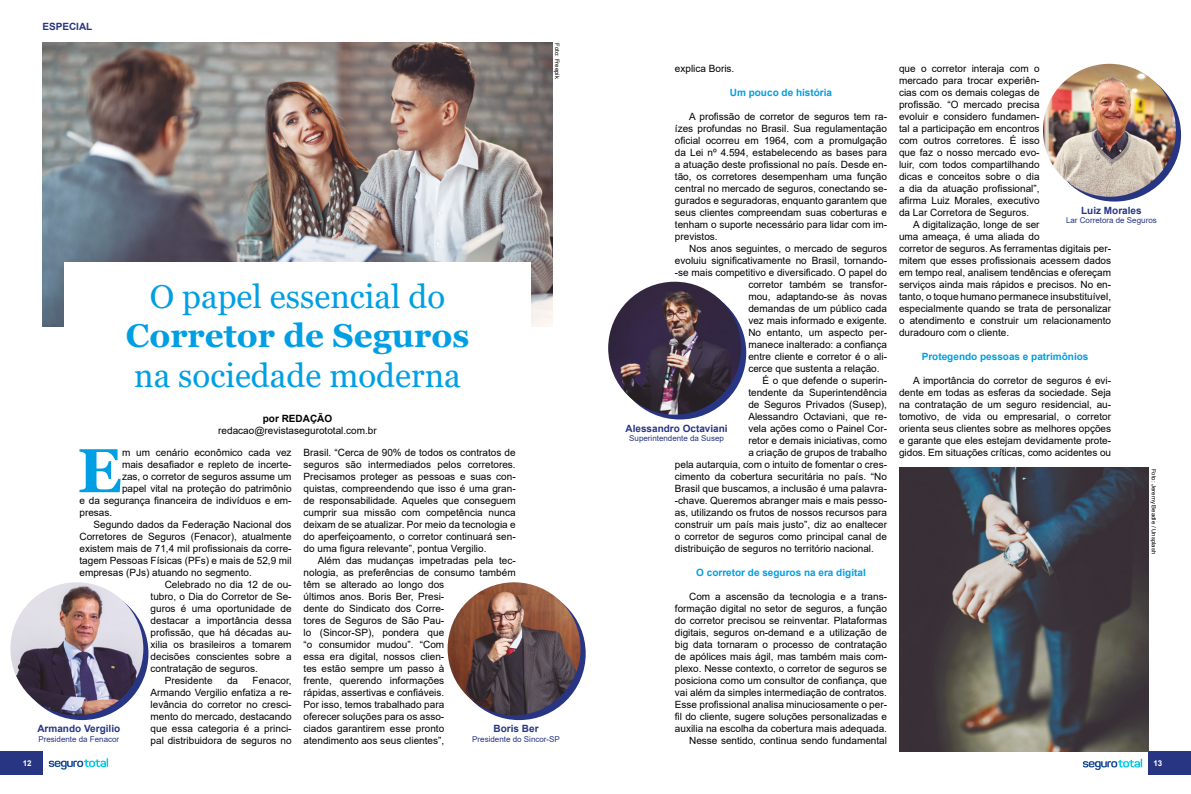
<style>
.page{position:relative;width:1191px;height:794px;background:#fff}
.page>*{position:absolute;margin:0;border:0;box-sizing:border-box;transform-origin:0 0}
.t1{font:700 62px "Georgia";color:#009fe3}
.t2{font:33px "Georgia";color:#009fe3}
.t3{font:700 33px "Georgia";color:#009fe3}
.t4{font:10px/12px "Arial";color:#000;text-align:justify}
.t5{font:700 10px "Arial";color:#009fe3}
.t6{font:700 10px "Arial";color:#283583}
.t7{font:700 10px "Arial";color:#000}
.t8{font:8px "Arial";color:#283583}
.t9{font:700 8px "Arial";color:#fff}
.t10{font:6px "Arial";color:#000}
</style>
<div class="page">
<div style="left:0;top:751px;width:43px;height:24px;background:#283583"></div>
<svg style="left:49px;top:758px;width:59px;height:11px"></svg>
<div style="left:1148px;top:751px;width:43px;height:24px;background:#283583"></div>
<svg style="left:1082px;top:758px;width:60px;height:12px"></svg>
<img style="left:42px;top:43px;width:511px;height:283px">
<div style="left:64px;top:262px;width:467px;height:99px;background:#fff"></div>
<img style="left:899px;top:468px;width:249px;height:283px">
<svg style="left:16px;top:587px;width:132px;height:133px"></svg>
<img style="left:10px;top:582px;width:133px;height:133px;border-radius:66px">
<svg style="left:453px;top:587px;width:132px;height:133px"></svg>
<img style="left:447px;top:582px;width:133px;height:133px;border-radius:66px">
<div style="left:613px;top:286px;width:133px;height:133px;background:#283583;border-radius:50%"></div>
<img style="left:608px;top:282px;width:133px;height:133px;border-radius:66px">
<div style="left:1048px;top:69px;width:133px;height:132px;background:#283583;border-radius:50%"></div>
<img style="left:1043px;top:64px;width:133px;height:133px;border-radius:66px">
<p class="t6" style="left:42px;top:19px;width:52px">ESPECIAL</p>
<h2 class="t2" style="left:150px;top:276px;width:297px">O papel essencial do</h2>
<h2 class="t3" style="left:126px;top:314px;width:345px">Corretor de Seguros</h2>
<h2 class="t2" style="left:134px;top:355px;width:328px">na sociedade moderna</h2>
<p class="t7" style="left:263px;top:411px;width:71px">por REDAÇÃO</p>
<p class="t4" style="left:218px;top:424px;width:160px">redacao@revistasegurototal.com.br</p>
<p class="t10" style="left:561px;top:43px;width:37px;rotate:90deg">Foto: Freepik</p>
<h1 class="t1" style="left:77px;top:431px;width:46px">E</h1>
<p class="t4" style="left:122px;top:446px;width:171px">m um cenário econômico cada vez</p>
<p class="t4" style="left:122px;top:458px;width:171px">mais desafiador e repleto de incerte-</p>
<p class="t4" style="left:122px;top:470px;width:171px">zas, o corretor de seguros assume um</p>
<p class="t4" style="left:122px;top:482px;width:171px">papel vital na proteção do patrimônio</p>
<p class="t4" style="left:79px;top:494px;width:214px">e da segurança financeira de indivíduos e em-</p>
<p class="t4" style="left:79px;top:506px;width:34px">presas.</p>
<p class="t4" style="left:94px;top:518px;width:199px">Segundo dados da Federação Nacional dos</p>
<p class="t4" style="left:79px;top:530px;width:214px">Corretores de Seguros (Fenacor), atualmente</p>
<p class="t4" style="left:79px;top:542px;width:214px">existem mais de 71,4 mil profissionais da corre-</p>
<p class="t4" style="left:79px;top:554px;width:214px">tagem Pessoas Físicas (PFs) e mais de 52,9 mil</p>
<p class="t4" style="left:79px;top:566px;width:174px">empresas (PJs) atuando no segmento.</p>
<p class="t4" style="left:165px;top:578px;width:128px">Celebrado no dia 12 de ou-</p>
<p class="t4" style="left:151px;top:590px;width:142px">tubro, o Dia do Corretor de Se-</p>
<p class="t4" style="left:151px;top:602px;width:142px">guros é uma oportunidade de</p>
<p class="t4" style="left:151px;top:614px;width:142px">destacar a importância dessa</p>
<p class="t4" style="left:151px;top:626px;width:142px">profissão, que há décadas au-</p>
<p class="t4" style="left:151px;top:638px;width:142px">xilia os brasileiros a tomarem</p>
<p class="t4" style="left:151px;top:650px;width:142px">decisões conscientes sobre a</p>
<p class="t4" style="left:151px;top:662px;width:109px">contratação de seguros.</p>
<p class="t4" style="left:165px;top:674px;width:49px">Presidente</p>
<p class="t4" style="left:227px;top:674px;width:13px">da</p>
<p class="t4" style="left:151px;top:674px;width:142px;text-indent:102px">Fenacor, Armando Vergilio enfatiza a re&shy;levância do corretor no cresci&shy;mento do mercado, destacando que essa categoria é a princi&shy;pal distribuidora de seguros no</p>
<p class="t6" style="left:37px;top:721px;width:84px">Armando Vergilio</p>
<p class="t8" style="left:38px;top:733px;width:82px">Presidente da Fenacor</p>
<p class="t4" style="left:303px;top:446px;width:214px">Brasil. “Cerca de 90% de todos os contratos de seguros são intermediados pelos corretores.<br>Precisamos proteger as pessoas e suas con&shy;quistas, compreendendo que isso é uma gran&shy;de responsabilidade. Aqueles que conseguem cumprir sua missão com competência nunca deixam de se atualizar. Por meio da tecnologia e do aperfeiçoamento, o corretor continuará sen&shy;do uma figura relevante”, pontua Vergilio.</p>
<p class="t4" style="left:303px;top:554px;width:214px;text-align:left;text-indent:14px">Além das mudanças impetradas pela tec&shy;nologia, as preferências de consumo também têm se alterado ao longo dos<br>últimos anos. Boris Ber, Presi-<br>dente do Sindicato dos Corre-<br>tores de Seguros de São Pau-<br>lo (Sincor-SP), pondera que<br>“o consumidor mudou”. “Com<br>essa era digital, nossos clien-<br>tes estão sempre um passo à<br>frente, querendo informações<br>rápidas, assertivas e confiáveis.<br>Por isso, temos trabalhado para<br>oferecer soluções para os asso-<br>ciados garantirem esse pronto<br>atendimento aos seus clientes”,</p>
<p class="t6" style="left:493px;top:721px;width:47px">Boris Ber</p>
<p class="t8" style="left:472px;top:733px;width:89px">Presidente do Sincor-SP</p>
<p class="t4" style="left:675px;top:62px;width:61px">explica Boris.</p>
<p class="t5" style="left:730px;top:85px;width:104px">Um pouco de história</p>
<p class="t4" style="left:675px;top:110px;width:214px;text-indent:14px">A profissão de corretor de seguros tem ra&shy;ízes profundas no Brasil. Sua regulamentação oficial ocorreu em 1964, com a promulgação da Lei nº 4.594, estabelecendo as bases para a atuação deste profissional no país. Desde en&shy;tão, os corretores desempenham uma função central no mercado de seguros, conectando se&shy;gurados e seguradoras, enquanto garantem que seus clientes compreendam suas coberturas e tenham o suporte necessário para lidar com im&shy;previstos.</p>
<p class="t4" style="left:689px;top:242px;width:199px">Nos anos seguintes, o mercado de seguros</p>
<p class="t4" style="left:675px;top:254px;width:214px">evoluiu significativamente no Brasil, tornando-</p>
<p class="t4" style="left:675px;top:266px;width:214px">-se mais competitivo e diversificado. O papel do</p>
<p class="t4" style="left:748px;top:278px;width:140px">corretor também se transfor-</p>
<p class="t4" style="left:748px;top:290px;width:140px">mou, adaptando-se às novas</p>
<p class="t4" style="left:748px;top:302px;width:140px">demandas de um público cada</p>
<p class="t4" style="left:748px;top:314px;width:140px">vez mais informado e exigente.</p>
<p class="t4" style="left:748px;top:326px;width:140px">No entanto, um aspecto per-</p>
<p class="t4" style="left:748px;top:338px;width:140px">manece inalterado: a confiança</p>
<p class="t4" style="left:748px;top:350px;width:140px">entre cliente e corretor é o ali-</p>
<p class="t4" style="left:748px;top:362px;width:133px">cerce que sustenta a relação.</p>
<p class="t4" style="left:762px;top:374px;width:126px">É o que defende o superin-</p>
<p class="t4" style="left:748px;top:386px;width:140px">tendente da Superintendência</p>
<p class="t4" style="left:748px;top:398px;width:140px">de Seguros Privados (Susep),</p>
<p class="t4" style="left:748px;top:410px;width:140px">Alessandro Octaviani, que re-</p>
<p class="t4" style="left:748px;top:422px;width:140px">vela ações como o Painel Cor-</p>
<p class="t4" style="left:748px;top:434px;width:140px">retor e demais iniciativas, como</p>
<p class="t4" style="left:748px;top:446px;width:140px">a criação de grupos de trabalho</p>
<p class="t4" style="left:675px;top:458px;width:214px">pela autarquia, com o intuito de fomentar o cres-</p>
<p class="t4" style="left:675px;top:470px;width:214px">cimento da cobertura securitária no país. “No</p>
<p class="t4" style="left:675px;top:482px;width:214px">Brasil que buscamos, a inclusão é uma palavra-</p>
<p class="t4" style="left:675px;top:494px;width:214px">-chave. Queremos abranger mais e mais pesso-</p>
<p class="t4" style="left:675px;top:506px;width:214px">as, utilizando os frutos de nossos recursos para</p>
<p class="t4" style="left:675px;top:518px;width:214px">construir um país mais justo”, diz ao enaltecer</p>
<p class="t4" style="left:675px;top:530px;width:214px">o corretor de seguros como principal canal de</p>
<p class="t4" style="left:675px;top:542px;width:200px">distribuição de seguros no território nacional.</p>
<p class="t5" style="left:696px;top:565px;width:171px">O corretor de seguros na era digital</p>
<p class="t4" style="left:675px;top:590px;width:214px;text-align:right">Com a ascensão da tecnologia e a trans&shy;formação digital no setor de seguros, a função do corretor precisou se reinventar. Plataformas digitais, seguros on-demand e a utilização de big data tornaram o processo de contratação de apólices mais ágil, mas também mais com&shy;plexo. Nesse contexto, o corretor de seguros se posiciona como um consultor de confiança, que vai além da simples intermediação de contratos.<br>Esse profissional analisa minuciosamente o per&shy;fil do cliente, sugere soluções personalizadas e auxilia na escolha da cobertura mais adequada.<br>Nesse sentido, continua sendo fundamental</p>
<p class="t6" style="left:625px;top:421px;width:104px">Alessandro Octaviani</p>
<p class="t8" style="left:629px;top:433px;width:96px">Superintendente da Susep</p>
<p class="t4" style="left:899px;top:62px;width:142px">que o corretor interaja com o mercado para trocar experiên&shy;cias com os demais colegas de profissão. “O mercado precisa evoluir e considero fundamen&shy;tal a participação em encontros com outros corretores. É isso que faz o nosso mercado evo&shy;luir, com todos compartilhando dicas e conceitos sobre o dia a dia da atuação profissional”, afirma Luiz Morales, executivo da Lar Corretora de Seguros.</p>
<p class="t4" style="left:899px;top:218px;width:214px;text-align:left;text-indent:14px">A digitalização, longe de ser<br>uma ameaça, é uma aliada do<br>corretor de seguros. As ferramentas digitais per&shy;mitem que esses profissionais acessem dados em tempo real, analisem tendências e ofereçam serviços ainda mais rápidos e precisos. No en&shy;tanto, o toque humano permanece insubstituível, especialmente quando se trata de personalizar o atendimento e construir um relacionamento duradouro com o cliente.</p>
<p class="t5" style="left:921px;top:349px;width:168px">Protegendo pessoas e patrimônios</p>
<p class="t4" style="left:899px;top:374px;width:214px;text-indent:14px">A importância do corretor de seguros é evi&shy;dente em todas as esferas da sociedade. Seja na contratação de um seguro residencial, au&shy;tomotivo, de vida ou empresarial, o corretor orienta seus clientes sobre as melhores opções e garante que eles estejam devidamente prote&shy;gidos. Em situações críticas, como acidentes ou</p>
<p class="t6" style="left:1081px;top:203px;width:62px">Luiz Morales</p>
<p class="t8" style="left:1066px;top:215px;width:92px">Lar Corretora de Seguros</p>
<p class="t10" style="left:1158px;top:468px;width:87px;rotate:90deg">Foto: Jeremy Beadle / Unsplash</p>
<p class="t9" style="left:23px;top:757px;width:10px">12</p>
<p class="t9" style="left:1153px;top:757px;width:10px">13</p>
</div>
